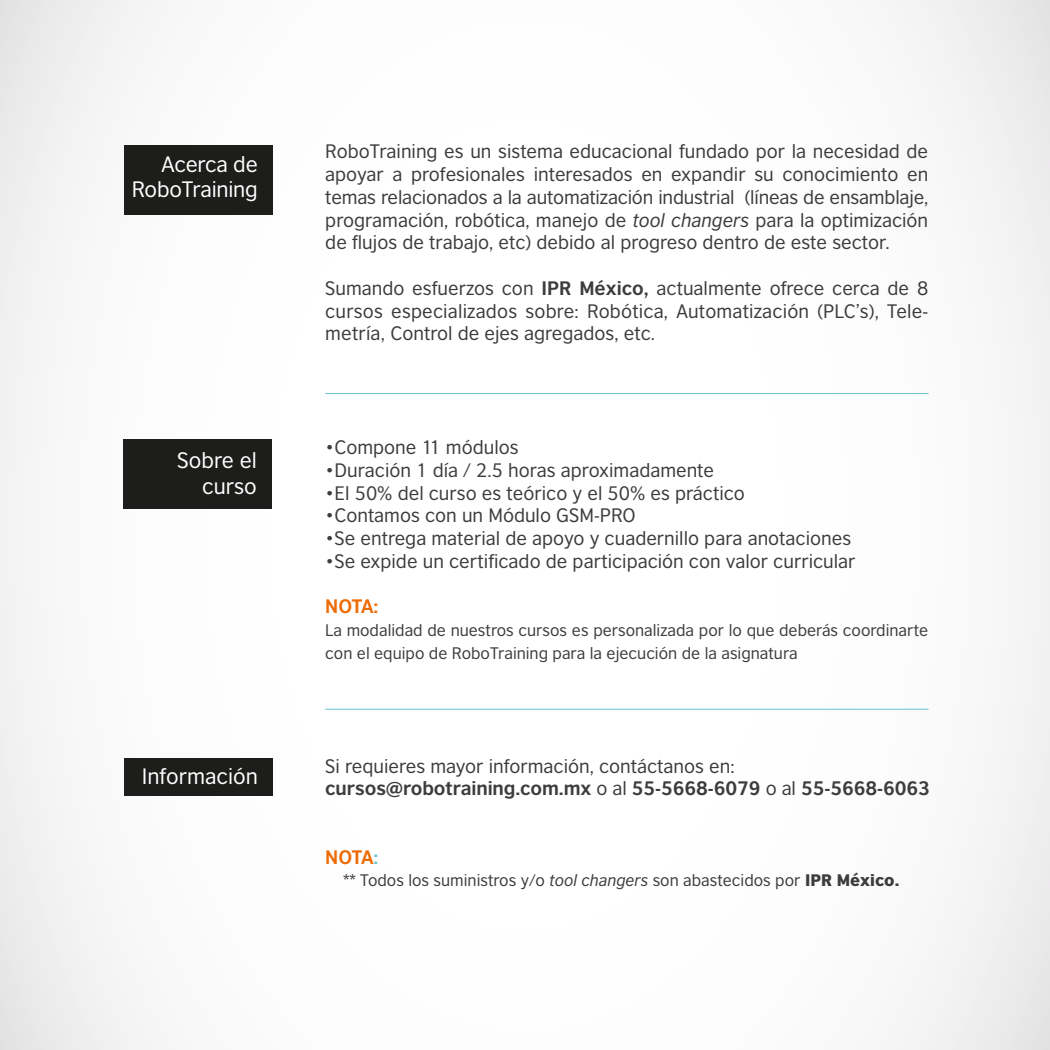
<style>
.page{position:relative;width:1050px;height:1050px;background:#fff}
.page>*{position:absolute;margin:0;border:0;box-sizing:border-box;transform-origin:0 0}
.t1{font:21px/25.2px "British Council Sans";letter-spacing:-.005em;color:#fff;text-align:right}
.t2{font:18.38px/22.8px "British Council Sans";color:#3c3c3b;text-align:justify}
.t3{font:700 18.38px/22.8px "British Council Sans";letter-spacing:-.005em;color:#3c3c3b}
.t4{font:700 18.38px "British Council Sans";letter-spacing:-.025em;color:#ed6c05}
.t5{font:15.75px/22.8px "British Council Sans";color:#3c3c3b}
.s1{font-style:italic}
.s2{font-weight:700}
.s3{font-weight:400}
.s4{color:#67c4d3}
.s5{font-weight:900}
</style>
<div class="page">
<hr style="left:325px;top:393px;width:604px;height:1px;background:#67c4d3">
<hr style="left:325px;top:709px;width:604px;height:1px;background:#67c4d3">
<div style="left:123px;top:439px;width:148px;height:70px;background:#1d1d1b"></div>
<div style="left:124px;top:758px;width:148px;height:38px;background:#1d1d1b"></div>
<div style="left:124px;top:145px;width:148px;height:70px;background:#1d1d1b"></div>
<p class="t1" style="left:132px;top:151px;width:128px">Acerca de<br>RoboTraining</p>
<p class="t1" style="left:177px;top:448px;width:81px">Sobre el curso</p>
<p class="t1" style="left:142px;top:764px;width:118px">Información</p>
<p class="t2" style="left:325px;top:140px;width:605px">RoboTraining es un sistema educacional fundado por la necesidad de apoyar a profesionales interesados en expandir su conocimiento en temas relacionados a la automatización industrial (líneas de ensamblaje, programación, robótica, manejo de <span class="s1">tool changers</span> para la optimización de flujos de trabajo, etc) debido al progreso dentro de este sector.</p>
<p class="t2" style="left:325px;top:277px;width:605px">Sumando esfuerzos con <span class="s2">IPR México,</span> actualmente ofrece cerca de 8 cursos especializados sobre: Robótica, Automatización (PLC’s), Tele&shy;metría, Control de ejes agregados, etc.</p>
<p class="t2" style="left:325px;top:436px;width:195px">•Compone 11 módulos</p>
<p class="t2" style="left:325px;top:459px;width:390px">•Duración 1 día / 2.5 horas aproximadamente</p>
<p class="t2" style="left:325px;top:481px;width:421px">•El 50% del curso es teórico y el 50% es práctico</p>
<p class="t2" style="left:325px;top:504px;width:312px">•Contamos con un Módulo GSM-PRO</p>
<p class="t2" style="left:325px;top:527px;width:527px">•Se entrega material de apoyo y cuadernillo para anotaciones</p>
<p class="t2" style="left:325px;top:550px;width:532px">•Se expide un certificado de participación con valor curricular</p>
<p class="t4" style="left:325px;top:595px;width:55px">NOTA:</p>
<p class="t5" style="left:325px;top:619px;width:604px">La modalidad de nuestros cursos es personalizada por lo que deberás coordinarte con el equipo de RoboTraining para la ejecución de la asignatura</p>
<p class="t3" style="left:325px;top:754px;width:606px"><span class="s3">Si requieres mayor información, contáctanos en: </span>cursos@robotraining.com.mx <span class="s3">o al</span> 55-5668-6079 <span class="s3">o al</span> 55-5668-6063</p>
<p class="t4" style="left:325px;top:845px;width:55px">NOTA<span class="s4">:</span></p>
<p class="t5" style="left:343px;top:869px;width:558px">** Todos los suministros y/o <span class="s1">tool changers</span> son abastecidos por <span class="s5">IPR México.</span></p>
</div>
